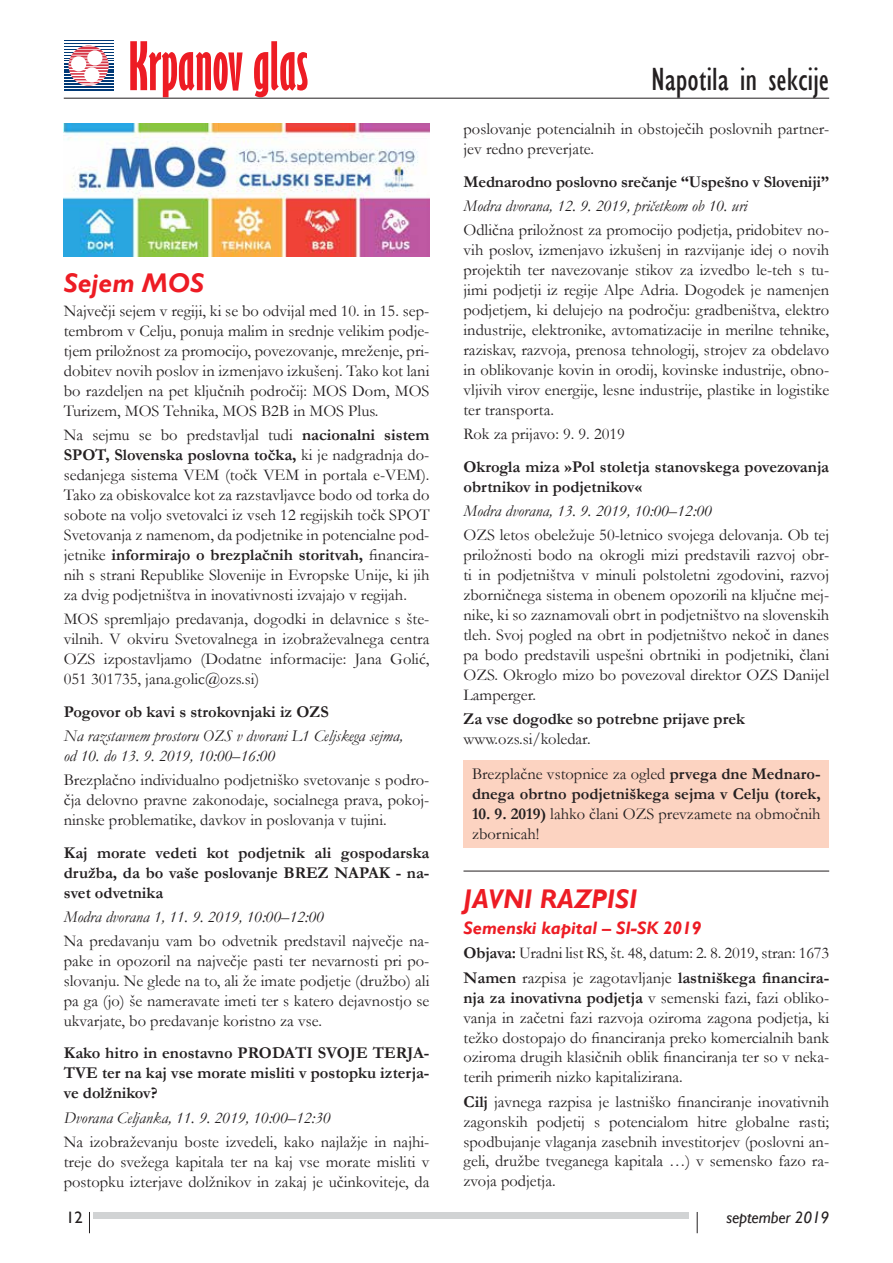
<style>
.page{position:relative;width:893px;height:1263px;background:#fff}
.page>*{position:absolute;margin:0;border:0;box-sizing:border-box;transform-origin:0 0}
.t1{font:700 extra-condensed 61.5px "Gill Sans";color:#ed1c24}
.t2{font:condensed 33px "Gill Sans";color:#231f20}
.t3{font:italic 700 27px "Gill Sans";color:#ed1c24}
.t4{font:italic 700 18px "Gill Sans";color:#ed1c24}
.t5{font:16.5px/20px "Garamond";color:#231f20;text-align:justify}
.t6{font:700 16.5px/20px "Garamond";color:#231f20;text-align:justify}
.t7{font:italic 16.5px/20px "Garamond";color:#231f20}
.t8{font:italic 16.5px "Gill Sans";letter-spacing:-.01em;color:#231f20}
.t9{font:16.5px "Gill Sans";color:#231f20}
.s1{font-weight:700}
</style>
<div class="page">
<hr style="left:64px;top:98px;width:765px;height:1px;background:#231f20">
<svg style="left:89px;top:1212px;width:1px;height:21px"></svg>
<hr style="left:64px;top:43px;width:49px;height:1px;background:#003976">
<hr style="left:64px;top:46px;width:49px;height:1px;background:#003976">
<hr style="left:64px;top:49px;width:49px;height:1px;background:#003976">
<hr style="left:64px;top:52px;width:49px;height:1px;background:#003976">
<hr style="left:64px;top:55px;width:49px;height:1px;background:#003976">
<hr style="left:64px;top:58px;width:49px;height:1px;background:#003976">
<hr style="left:64px;top:60px;width:49px;height:1px;background:#003976">
<hr style="left:64px;top:63px;width:49px;height:1px;background:#003976">
<hr style="left:64px;top:66px;width:49px;height:1px;background:#003976">
<hr style="left:64px;top:69px;width:49px;height:1px;background:#003976">
<hr style="left:64px;top:72px;width:49px;height:1px;background:#003976">
<hr style="left:64px;top:75px;width:49px;height:1px;background:#003976">
<hr style="left:64px;top:78px;width:49px;height:1px;background:#003976">
<hr style="left:64px;top:80px;width:49px;height:2px;background:#003976">
<hr style="left:64px;top:83px;width:49px;height:2px;background:#003976">
<hr style="left:64px;top:86px;width:49px;height:2px;background:#003976">
<hr style="left:64px;top:41px;width:49px;height:1px;background:#003976">
<hr style="left:64px;top:89px;width:49px;height:1px;background:#003976">
<svg style="left:69px;top:46px;width:40px;height:39px"></svg>
<div style="left:94px;top:1212px;width:595px;height:6px;background:#d1d3d4"></div>
<svg style="left:697px;top:1212px;width:1px;height:21px"></svg>
<div style="left:463px;top:760px;width:366px;height:87px;background:#fcd3c1"></div>
<hr style="left:463px;top:871px;width:366px;height:1px;background:#231f20">
<img style="left:64px;top:123px;width:365px;height:134px">
<h1 class="t1" style="left:129px;top:29px;width:181px">Krpanov glas</h1>
<h3 class="t3" style="left:64px;top:267px;width:142px">Sejem MOS</h3>
<p class="t5" style="left:64px;top:301px;width:367px">Največji sejem v regiji, ki se bo odvijal med 10. in 15. sep&shy;tembrom v Celju, ponuja malim in srednje velikim podje&shy;tjem priložnost za promocijo, povezovanje, mreženje, pri&shy;dobitev novih poslov in izmenjavo izkušenj. Tako kot lani bo razdeljen na pet ključnih področij: MOS Dom, MOS Turizem, MOS Tehnika, MOS B2B in MOS Plus.</p>
<p class="t5" style="left:64px;top:425px;width:367px">Na sejmu se bo predstavljal tudi <span class="s1">nacionalni sistem SPOT, Slovenska poslovna točka,</span> ki je nadgradnja do&shy;sedanjega sistema VEM (točk VEM in portala e-VEM).<br>Tako za obiskovalce kot za razstavljavce bodo od torka do sobote na voljo svetovalci iz vseh 12 regijskih točk SPOT Svetovanja z namenom, da podjetnike in potencialne pod&shy;jetnike <span class="s1">informirajo o brezplačnih storitvah,</span> financira&shy;nih s strani Republike Slovenije in Evropske Unije, ki jih za dvig podjetništva in inovativnosti izvajajo v regijah.</p>
<p class="t5" style="left:64px;top:609px;width:367px">MOS spremljajo predavanja, dogodki in delavnice s šte&shy;vilnih. V okviru Svetovalnega in izobraževalnega centra OZS izpostavljamo (Dodatne informacije: Jana Golić, 051 301735, jana.golic@ozs.si)</p>
<p class="t6" style="left:64px;top:702px;width:267px">Pogovor ob kavi s strokovnjaki iz OZS</p>
<p class="t7" style="left:64px;top:725px;width:341px">Na razstavnem prostoru OZS v dvorani L1 Celjskega sejma, od 10. do 13. 9. 2019, 10:00–16:00</p>
<p class="t5" style="left:64px;top:769px;width:367px">Brezplačno individualno podjetniško svetovanje s podro&shy;čja delovno pravne zakonodaje, socialnega prava, pokoj&shy;ninske problematike, davkov in poslovanja v tujini.</p>
<p class="t6" style="left:64px;top:842px;width:367px">Kaj morate vedeti kot podjetnik ali gospodarska družba, da bo vaše poslovanje BREZ NAPAK - na&shy;svet odvetnika</p>
<p class="t7" style="left:64px;top:906px;width:262px">Modra dvorana 1, 11. 9. 2019, 10:00–12:00</p>
<p class="t5" style="left:64px;top:930px;width:367px">Na predavanju vam bo odvetnik predstavil največje na&shy;pake in opozoril na največje pasti ter nevarnosti pri po&shy;slovanju. Ne glede na to, ali že imate podjetje (družbo) ali pa ga (jo) še nameravate imeti ter s katero dejavnostjo se ukvarjate, bo predavanje koristno za vse.</p>
<p class="t6" style="left:64px;top:1043px;width:367px">Kako hitro in enostavno PRODATI SVOJE TERJA-TVE ter na kaj vse morate misliti v postopku izterja&shy;ve dolžnikov?</p>
<p class="t7" style="left:64px;top:1107px;width:268px">Dvorana Celjanka, 11. 9. 2019, 10:00–12:30</p>
<p class="t5" style="left:64px;top:1131px;width:367px">Na izobraževanju boste izvedeli, kako najlažje in najhi&shy;treje do svežega kapitala ter na kaj vse morate misliti v postopku izterjave dolžnikov in zakaj je učinkoviteje, da</p>
<p class="t9" style="left:66px;top:1208px;width:18px">12</p>
<h2 class="t2" style="left:651px;top:59px;width:180px">Napotila in sekcije</h2>
<p class="t5" style="left:463px;top:119px;width:367px">poslovanje potencialnih in obstoječih poslovnih partner&shy;jev redno preverjate.</p>
<p class="t6" style="left:463px;top:172px;width:367px">Mednarodno poslovno srečanje “Uspešno v Sloveniji”</p>
<p class="t7" style="left:463px;top:196px;width:285px">Modra dvorana, 12. 9. 2019, pričetkom ob 10. uri</p>
<p class="t5" style="left:463px;top:220px;width:367px">Odlična priložnost za promocijo podjetja, pridobitev no&shy;vih poslov, izmenjavo izkušenj in razvijanje idej o novih projektih ter navezovanje stikov za izvedbo le-teh s tu&shy;jimi podjetji iz regije Alpe Adria. Dogodek je namenjen podjetjem, ki delujejo na področju: gradbeništva, elektro industrije, elektronike, avtomatizacije in merilne tehnike, raziskav, razvoja, prenosa tehnologij, strojev za obdelavo in oblikovanje kovin in orodij, kovinske industrije, obno&shy;vljivih virov energije, lesne industrije, plastike in logistike ter transporta.</p>
<p class="t5" style="left:463px;top:424px;width:163px">Rok za prijavo: 9. 9. 2019</p>
<p class="t6" style="left:463px;top:457px;width:367px">Okrogla miza »Pol stoletja stanovskega povezovanja obrtnikov in podjetnikov«</p>
<p class="t7" style="left:463px;top:500px;width:250px">Modra dvorana, 13. 9. 2019, 10:00–12:00</p>
<p class="t5" style="left:463px;top:525px;width:367px">OZS letos obeležuje 50-letnico svojega delovanja. Ob tej priložnosti bodo na okrogli mizi predstavili razvoj obr&shy;ti in podjetništva v minuli polstoletni zgodovini, razvoj zborničnega sistema in obenem opozorili na ključne mej&shy;nike, ki so zaznamovali obrt in podjetništvo na slovenskih tleh. Svoj pogled na obrt in podjetništvo nekoč in danes pa bodo predstavili uspešni obrtniki in podjetniki, člani OZS. Okroglo mizo bo povezoval direktor OZS Danijel Lamperger.</p>
<p class="t6" style="left:463px;top:709px;width:283px">Za vse dogodke so potrebne prijave prek</p>
<p class="t5" style="left:472px;top:721px;width:350px;line-height:35.2px;text-indent:-9px">www.ozs.si/koledar.<br>Brezplačne vstopnice za ogled <span class="s1">prvega dne Mednaro-</span></p>
<p class="t6" style="left:472px;top:784px;width:350px">dnega obrtno podjetniškega sejma v Celju (torek,</p>
<p class="t5" style="left:472px;top:803px;width:350px"><span class="s1">10. 9. 2019)</span> lahko člani OZS prevzamete na območnih zbornicah!</p>
<h3 class="t3" style="left:463px;top:883px;width:175px">JAVNI RAZPISI</h3>
<p class="t4" style="left:463px;top:918px;width:239px">Semenski kapital – SI-SK 2019</p>
<p class="t5" style="left:463px;top:941px;width:367px;line-height:24.2px"><span class="s1">Objava:</span> Uradni list RS, št. 48, datum: 2. 8. 2019, stran: 1673<br><span class="s1">Namen</span> razpisa je zagotavljanje <span class="s1">lastniškega financira-</span></p>
<p class="t5" style="left:463px;top:987px;width:367px"><span class="s1">nja za inovativna podjetja</span> v semenski fazi, fazi obliko&shy;vanja in začetni fazi razvoja oziroma zagona podjetja, ki težko dostopajo do financiranja preko komercialnih bank oziroma drugih klasičnih oblik financiranja ter so v neka&shy;terih primerih nizko kapitalizirana.</p>
<p class="t5" style="left:463px;top:1091px;width:367px"><span class="s1">Cilj</span> javnega razpisa je lastniško financiranje inovativnih zagonskih podjetij s potencialom hitre globalne rasti; spodbujanje vlaganja zasebnih investitorjev (poslovni an&shy;geli, družbe tveganega kapitala …) v semensko fazo ra&shy;zvoja podjetja.</p>
<p class="t8" style="left:726px;top:1208px;width:104px">september 2019</p>
</div>
